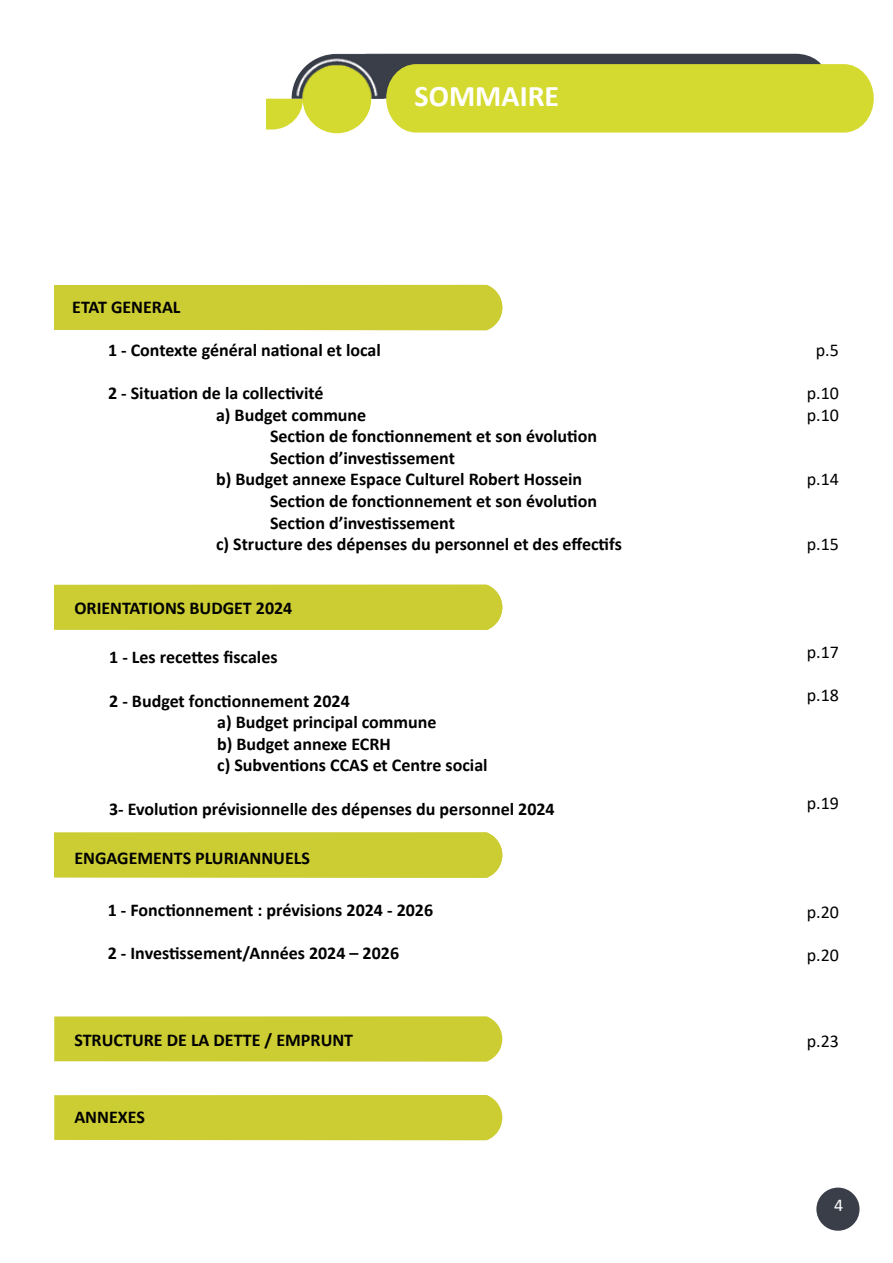
<style>
.page{position:relative;width:893px;height:1263px;background:#fff}
.page>*{position:absolute;margin:0;border:0;box-sizing:border-box;transform-origin:0 0}
.t1{font:700 30px "Calibri";color:#fff}
.t2{font:700 18px/21.6px "Calibri";color:#000}
.t3{font:18px/21.6px "Calibri";color:#000}
.t4{font:18px "Calibri";color:#fff}
</style>
<div class="page">
<div style="left:816px;top:1187px;width:43px;height:44px;background:#393e49;border-radius:50%"></div>
<svg style="left:267px;top:54px;width:607px;height:79px;background:#c5ca40"></svg>
<img style="left:292px;top:54px;width:92px;height:79px">
<div style="left:54px;top:1095px;width:448px;height:45px;background:#cc3"></div>
<div style="left:54px;top:1016px;width:448px;height:46px;background:#cc3"></div>
<div style="left:54px;top:832px;width:448px;height:46px;background:#cc3"></div>
<div style="left:54px;top:585px;width:448px;height:45px;background:#cc3"></div>
<div style="left:54px;top:285px;width:448px;height:45px;background:#cc3"></div>
<p class="t2" style="left:72px;top:296px;width:110px">ETAT GENERAL</p>
<h1 class="t1" style="left:415px;top:75px;width:146px">SOMMAIRE</h1>
<p class="t2" style="left:108px;top:339px;width:274px">1 - Contexte général national et local</p>
<p class="t2" style="left:108px;top:382px;width:217px">2 - Situation de la collectivité</p>
<p class="t2" style="left:216px;top:404px;width:152px">a) Budget commune</p>
<p class="t2" style="left:270px;top:425px;width:329px">Section de fonctionnement et son évolution</p>
<p class="t2" style="left:270px;top:447px;width:187px">Section d’investissement</p>
<p class="t2" style="left:216px;top:468px;width:368px">b) Budget annexe Espace Culturel Robert Hossein</p>
<p class="t2" style="left:270px;top:490px;width:329px">Section de fonctionnement et son évolution</p>
<p class="t2" style="left:270px;top:512px;width:187px">Section d’investissement</p>
<p class="t2" style="left:216px;top:533px;width:407px">c) Structure des dépenses du personnel et des effectifs</p>
<p class="t2" style="left:74px;top:597px;width:219px">ORIENTATIONS BUDGET 2024</p>
<p class="t2" style="left:109px;top:646px;width:170px">1 - Les recettes fiscales</p>
<p class="t2" style="left:217px;top:690px;width:272px;text-indent:-108px">2 - Budget fonctionnement 2024<br>a) Budget principal commune<br>b) Budget annexe ECRH<br>c) Subventions CCAS et Centre social</p>
<p class="t2" style="left:109px;top:798px;width:447px">3- Evolution prévisionnelle des dépenses du personnel 2024</p>
<p class="t2" style="left:74px;top:846px;width:237px">ENGAGEMENTS PLURIANNUELS</p>
<p class="t2" style="left:108px;top:899px;width:327px">1 - Fonctionnement : prévisions 2024 - 2026</p>
<p class="t2" style="left:108px;top:942px;width:293px">2 - Investissement/Années 2024 – 2026</p>
<p class="t2" style="left:74px;top:1029px;width:280px">STRUCTURE DE LA DETTE / EMPRUNT</p>
<p class="t2" style="left:74px;top:1106px;width:72px">ANNEXES</p>
<p class="t3" style="left:816px;top:339px;width:25px">p.5</p>
<p class="t3" style="left:807px;top:382px;width:34px">p.10 p.10</p>
<p class="t3" style="left:807px;top:468px;width:34px">p.14</p>
<p class="t3" style="left:807px;top:533px;width:34px">p.15</p>
<p class="t3" style="left:807px;top:641px;width:34px">p.17</p>
<p class="t3" style="left:807px;top:684px;width:34px">p.18</p>
<p class="t3" style="left:807px;top:792px;width:34px">p.19</p>
<p class="t3" style="left:807px;top:900px;width:34px">p.20</p>
<p class="t3" style="left:807px;top:943px;width:34px">p.20</p>
<p class="t3" style="left:807px;top:1030px;width:34px">p.23</p>
<p class="t4" style="left:834px;top:1192px;width:11px">4</p>
</div>
